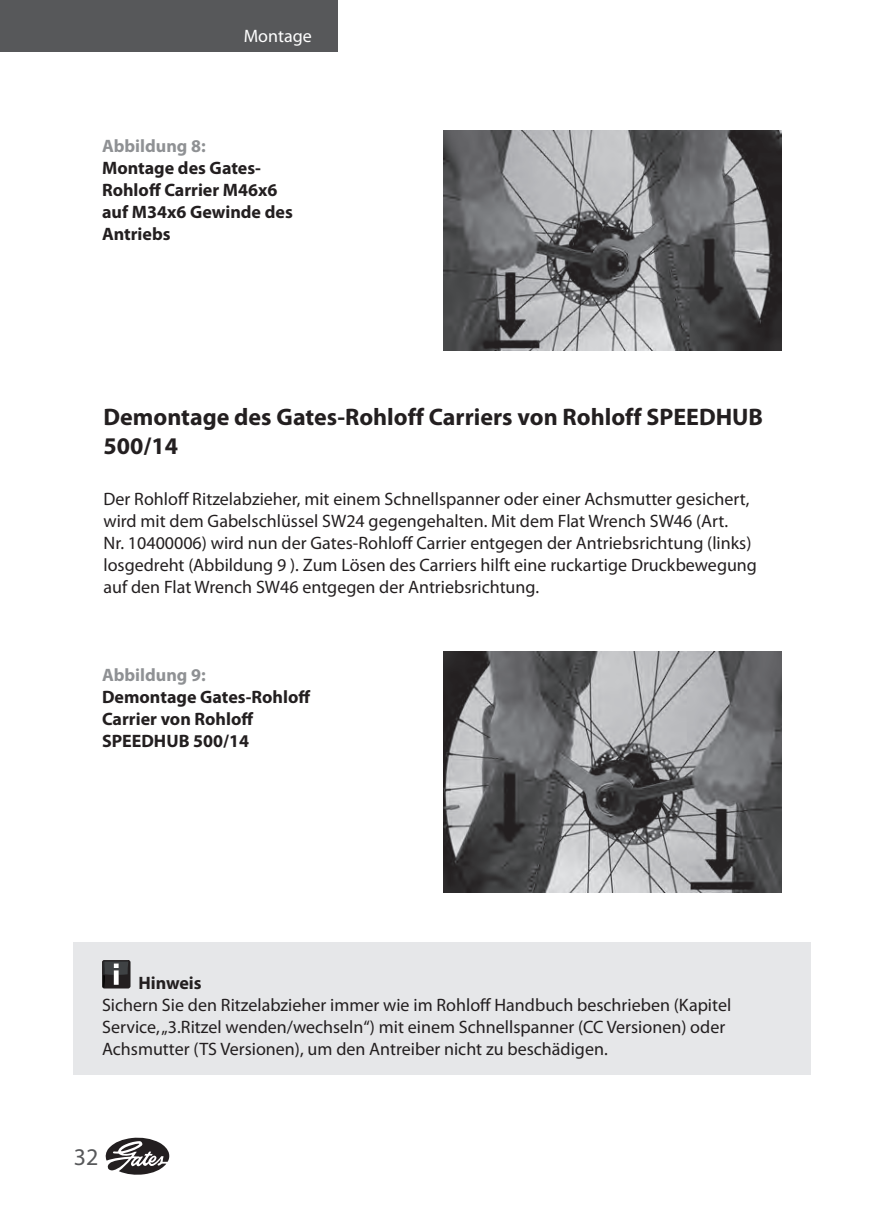
<style>
.page{position:relative;width:876px;height:1225px;background:#fff}
.page>*{position:absolute;margin:0;border:0;box-sizing:border-box;transform-origin:0 0}
.t1{font:700 24px/28px "Myriad Pro";color:#231f20}
.t2{font:24px "Myriad Pro";color:#57585a}
.t3{font:18px/22px "Myriad Pro";color:#231f20}
.t4{font:700 18px/22px "Myriad Pro";color:#231f20}
.t5{font:700 18px "Myriad Pro";color:#8f9194}
.t6{font:18px "Myriad Pro";color:#fff}
</style>
<div class="page">
<div style="left:74px;top:943px;width:737px;height:132px;background:#e6e7e9"></div>
<svg style="left:102px;top:960px;width:28px;height:28px"></svg>
<div style="left:0;top:0;width:337px;height:51px;background:#57585a"></div>
<img style="left:444px;top:651px;width:338px;height:241px">
<img style="left:444px;top:130px;width:337px;height:221px">
<svg style="left:105px;top:1137px;width:65px;height:38px"></svg>
<p class="t6" style="left:244px;top:25px;width:70px">Montage</p>
<p class="t5" style="left:102px;top:135px;width:105px">Abbildung 8:</p>
<p class="t4" style="left:102px;top:157px;width:192px">Montage des Gates-<br>Rohloff Carrier M46x6 auf M34x6 Gewinde des<br>Antriebs</p>
<h1 class="t1" style="left:103px;top:402px;width:661px">Demontage des Gates-Rohloff Carriers von Rohloff SPEEDHUB<br>500/14</h1>
<p class="t3" style="left:103px;top:487px;width:655px">Der Rohloff Ritzelabzieher, mit einem Schnellspanner oder einer Achsmutter gesichert, wird mit dem Gabelschlüssel SW24 gegengehalten. Mit dem Flat Wrench SW46 (Art.<br>Nr. 10400006) wird nun der Gates-Rohloff Carrier entgegen der Antriebsrichtung (links) losgedreht (Abbildung 9 ). Zum Lösen des Carriers hilft eine ruckartige Druckbewegung auf den Flat Wrench SW46 entgegen der Antriebsrichtung.</p>
<p class="t5" style="left:102px;top:663px;width:105px">Abbildung 9:</p>
<p class="t4" style="left:102px;top:685px;width:210px">Demontage Gates-Rohloff<br>Carrier von Rohloff<br>SPEEDHUB 500/14</p>
<p class="t4" style="left:138px;top:971px;width:65px">Hinweis</p>
<p class="t3" style="left:102px;top:993px;width:631px">Sichern Sie den Ritzelabzieher immer wie im Rohloff Handbuch beschrieben (Kapitel<br>Service, „3.Ritzel wenden/wechseln“) mit einem Schnellspanner (CC Versionen) oder<br>Achsmutter (TS Versionen), um den Antreiber nicht zu beschädigen.</p>
<h1 class="t2" style="left:74px;top:1142px;width:26px">32</h1>
</div>
